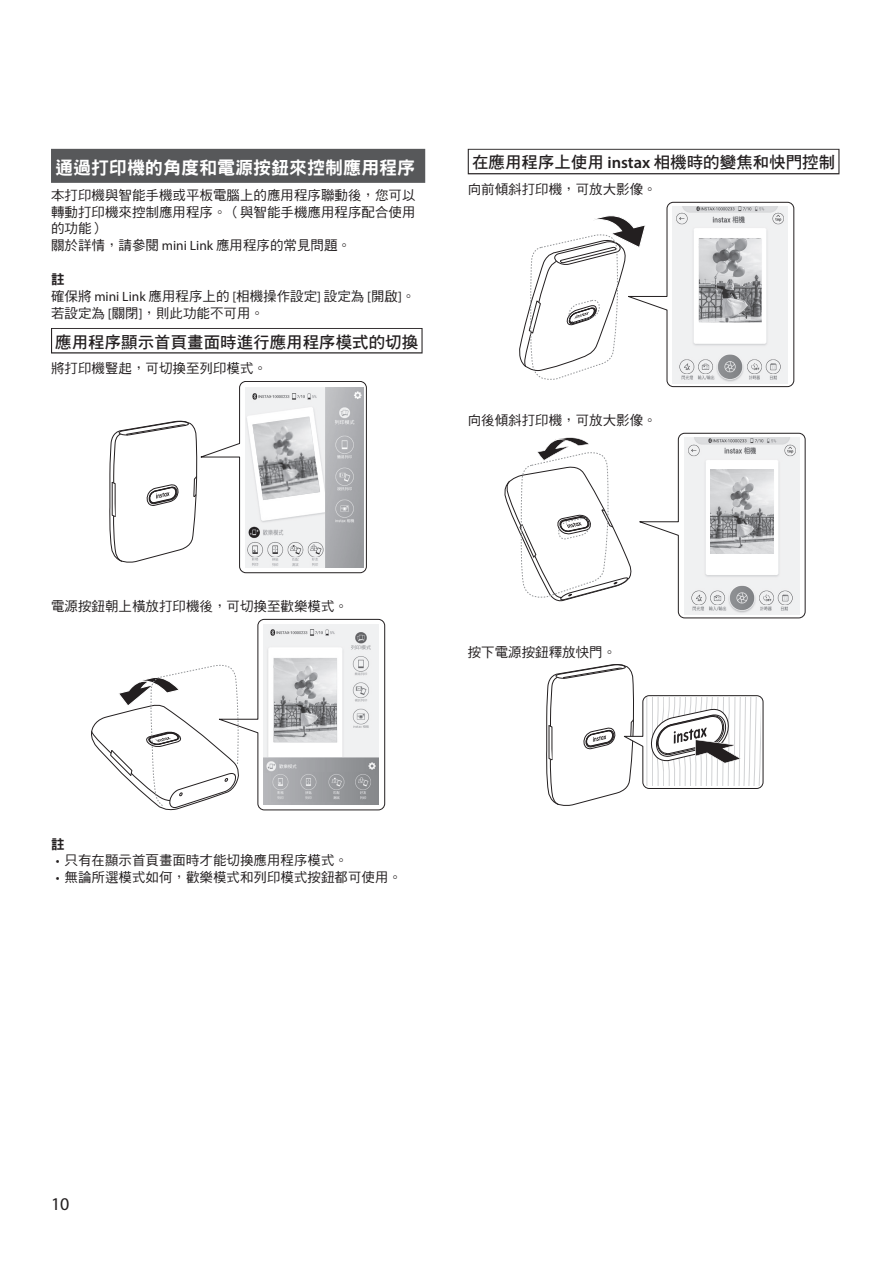
<style>
.page{position:relative;width:893px;height:1263px;background:#fff}
.page>*{position:absolute;margin:0;border:0;box-sizing:border-box;transform-origin:0 0}
.t1{font:18px "DF Hei Std W9";color:#fff}
.t2{font:18px "Myriad Pro";color:#231f20}
.t3{font:16.5px "DF Hei Std W7";color:#231f20}
.t4{font:13.5px/16.8px "DF Hei Std W5";color:#231f20}
.t5{font:13.5px "DF Hei Std W9";color:#231f20}
.s1{font-family:"Myriad Pro"}
.s2{font-family:"Myriad Pro";font-weight:600}
</style>
<div class="page">
<svg style="left:468px;top:149px;width:371px;height:25px"></svg>
<div style="left:469px;top:150px;width:369px;height:23px;background:#fff"></div>
<svg style="left:519px;top:202px;width:275px;height:185px"></svg>
<img style="left:699px;top:238px;width:63px;height:84px">
<img style="left:700px;top:216px;width:58px;height:8px">
<img style="left:679px;top:375px;width:37px;height:5px">
<img style="left:745px;top:375px;width:39px;height:5px">
<svg style="left:504px;top:433px;width:302px;height:185px"></svg>
<img style="left:710px;top:469px;width:63px;height:84px">
<img style="left:711px;top:447px;width:59px;height:8px">
<img style="left:691px;top:606px;width:36px;height:5px">
<img style="left:756px;top:606px;width:39px;height:5px">
<svg style="left:546px;top:664px;width:217px;height:142px"></svg>
<div style="left:51px;top:149px;width:374px;height:34px;background:#57585a"></div>
<div style="left:51px;top:328px;width:372px;height:25px;background:#929090"></div>
<div style="left:52px;top:329px;width:369px;height:23px;background:#fff"></div>
<svg style="left:109px;top:381px;width:258px;height:192px"></svg>
<img style="left:245px;top:387px;width:80px;height:180px">
<img style="left:325px;top:387px;width:38px;height:180px">
<img style="left:261px;top:529px;width:31px;height:6px">
<img style="left:248px;top:557px;width:15px;height:9px">
<img style="left:267px;top:557px;width:16px;height:9px">
<img style="left:288px;top:557px;width:15px;height:9px">
<img style="left:308px;top:557px;width:15px;height:9px">
<img style="left:252px;top:416px;width:68px;height:84px">
<svg style="left:91px;top:619px;width:294px;height:191px"></svg>
<img style="left:274px;top:658px;width:63px;height:84px">
<img style="left:264px;top:758px;width:114px;height:46px">
<img style="left:265px;top:760px;width:45px;height:12px">
<img style="left:272px;top:772px;width:102px;height:29px">
<img style="left:346px;top:628px;width:31px;height:103px">
<h1 class="t1" style="left:55px;top:158px;width:362px">通過打印機的角度和電源按鈕來控制應用程序</h1>
<p class="t4" style="left:51px;top:186px;width:366px">本打印機與智能手機或平板電腦上的應用程序聯動後，您可以轉動打印機來控制應用程序。（與智能手機應用程序配合使用的功能）<br>關於詳情，請參閱 <span class="s1">mini Link</span> 應用程序的常見問題。</p>
<p class="t5" style="left:51px;top:272px;width:15px">註</p>
<p class="t4" style="left:51px;top:287px;width:366px">確保將 <span class="s1">mini Link</span> 應用程序上的 <span class="s1">[</span>相機操作設定<span class="s1">]</span> 設定為 <span class="s1">[</span>開啟<span class="s1">]</span>。若設定為 <span class="s1">[</span>關閉<span class="s1">]</span>，則此功能不可用。</p>
<p class="t3" style="left:55px;top:333px;width:365px">應用程序顯示首頁畫面時進行應用程序模式的切換</p>
<p class="t4" style="left:51px;top:360px;width:217px">將打印機豎起，可切換至列印模式。</p>
<p class="t3" style="left:472px;top:153px;width:365px">在應用程序上使用 <span class="s2">instax</span> 相機時的變焦和快門控制</p>
<p class="t4" style="left:468px;top:181px;width:190px">向前傾斜打印機，可放大影像。</p>
<p class="t4" style="left:468px;top:412px;width:190px">向後傾斜打印機，可放大影像。</p>
<p class="t4" style="left:51px;top:598px;width:298px">電源按鈕朝上橫放打印機後，可切換至歡樂模式。</p>
<p class="t4" style="left:468px;top:643px;width:150px">按下電源按鈕釋放快門。</p>
<p class="t5" style="left:51px;top:836px;width:15px">註</p>
<p class="t4" style="left:56px;top:852px;width:294px"><span class="s1">•</span> 只有在顯示首頁畫面時才能切換應用程序模式。</p>
<p class="t4" style="left:56px;top:869px;width:348px"><span class="s1">•</span> 無論所選模式如何，歡樂模式和列印模式按鈕都可使用。</p>
<h1 class="t2" style="left:51px;top:1193px;width:20px">10</h1>
</div>
